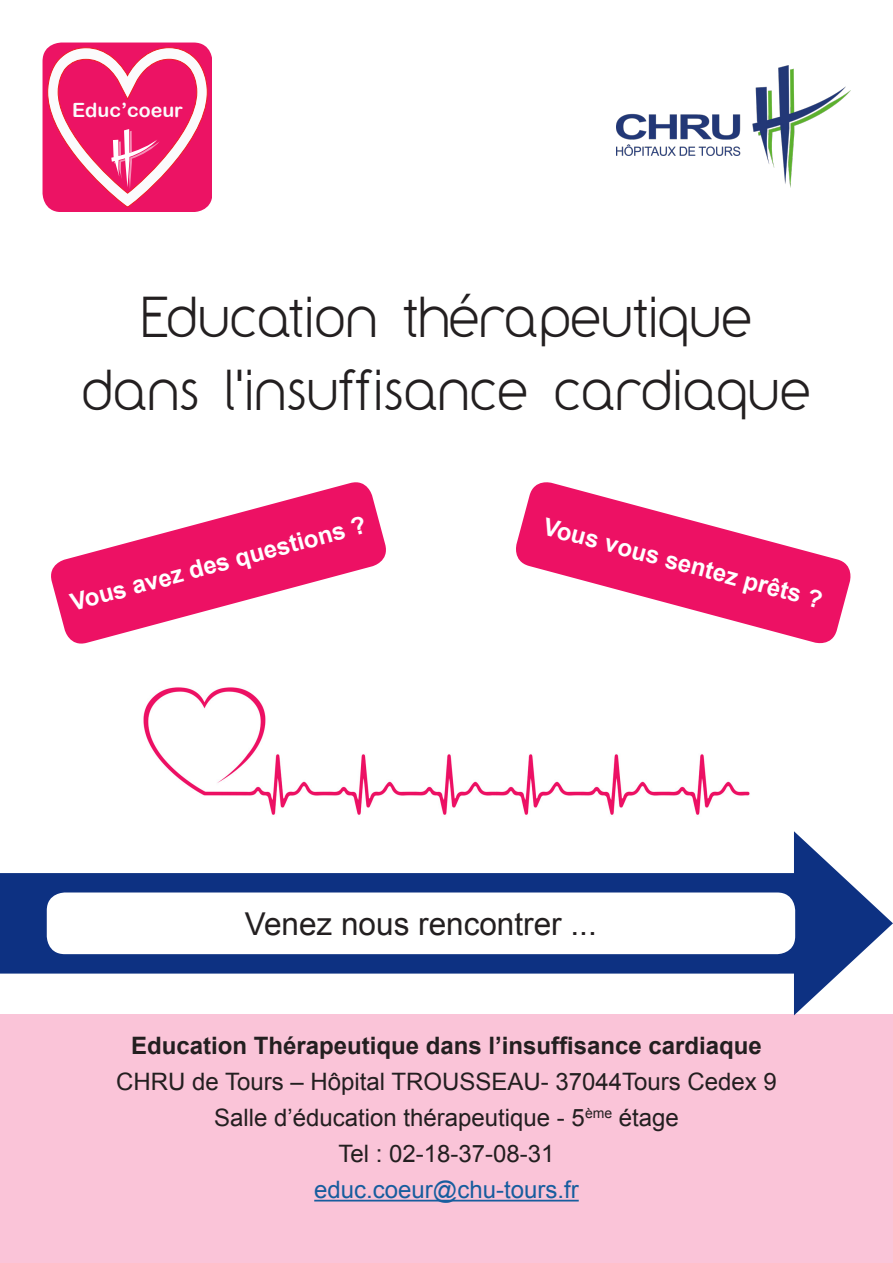
<style>
.page{position:relative;width:893px;height:1263px;background:#fff}
.page>*{position:absolute;margin:0;border:0;box-sizing:border-box;transform-origin:0 0}
.t1{font:48px "Y2 K Neophyte";letter-spacing:.03em;color:#231f20}
.t2{font:31.5px "Arial";color:#231f20}
.t3{font:24px "Arial";color:#231f20}
.t4{font:700 24px "Arial";color:#231f20}
.t5{font:700 24px "Arial";color:#fff}
.t6{font:24px "Arial";color:#175d9e}
.t7{font:19.65px "Arial Rounded MT Bold";color:#fbfbfc}
</style>
<div class="page">
<div style="left:0;top:1014px;width:893px;height:249px;background:#fac4d8"></div>
<hr style="left:314px;top:1200px;width:265px;height:1px;background:#175d9e">
<img style="left:616px;top:66px;width:234px;height:121px">
<svg style="left:43px;top:43px;width:169px;height:169px"></svg>
<img style="left:143px;top:687px;width:607px;height:128px">
<div style="left:0;top:873px;width:815px;height:100px;background:#0d3182"></div>
<svg style="left:794px;top:831px;width:99px;height:184px"></svg>
<svg style="left:51px;top:482px;width:335px;height:162px;fill:#ed1164"></svg>
<svg style="left:516px;top:482px;width:335px;height:162px;fill:#ed1164"></svg>
<div style="left:47px;top:892px;width:748px;height:62px;background:#fff;border-radius:18px"></div>
<p class="t7" style="left:72px;top:98px;width:112px">Educ’coeur</p>
<p class="t1" style="left:142px;top:284px;width:611px">Education thérapeutique</p>
<p class="t1" style="left:83px;top:358px;width:728px">dans l'insuffisance cardiaque</p>
<p class="t5" style="left:67px;top:587px;width:306px;rotate:-15deg">Vous avez des questions ?</p>
<p class="t5" style="left:548px;top:510px;width:289px;rotate:15deg">Vous vous sentez prêts ?</p>
<p class="t2" style="left:245px;top:903px;width:353px">Venez nous rencontrer ...</p>
<p class="t4" style="left:131px;top:1030px;width:632px">Education Thérapeutique dans l’insuffisance cardiaque</p>
<p class="t3" style="left:116px;top:1066px;width:662px">CHRU de Tours – Hôpital TROUSSEAU- 37044Tours Cedex 9</p>
<p class="t3" style="left:214px;top:1102px;width:466px">Salle d’éducation thérapeutique - 5<sup>ème</sup> étage</p>
<p class="t3" style="left:338px;top:1138px;width:218px">Tel : 02-18-37-08-31</p>
<p class="t6" style="left:314px;top:1174px;width:266px">educ.coeur@chu-tours.fr</p>
</div>
